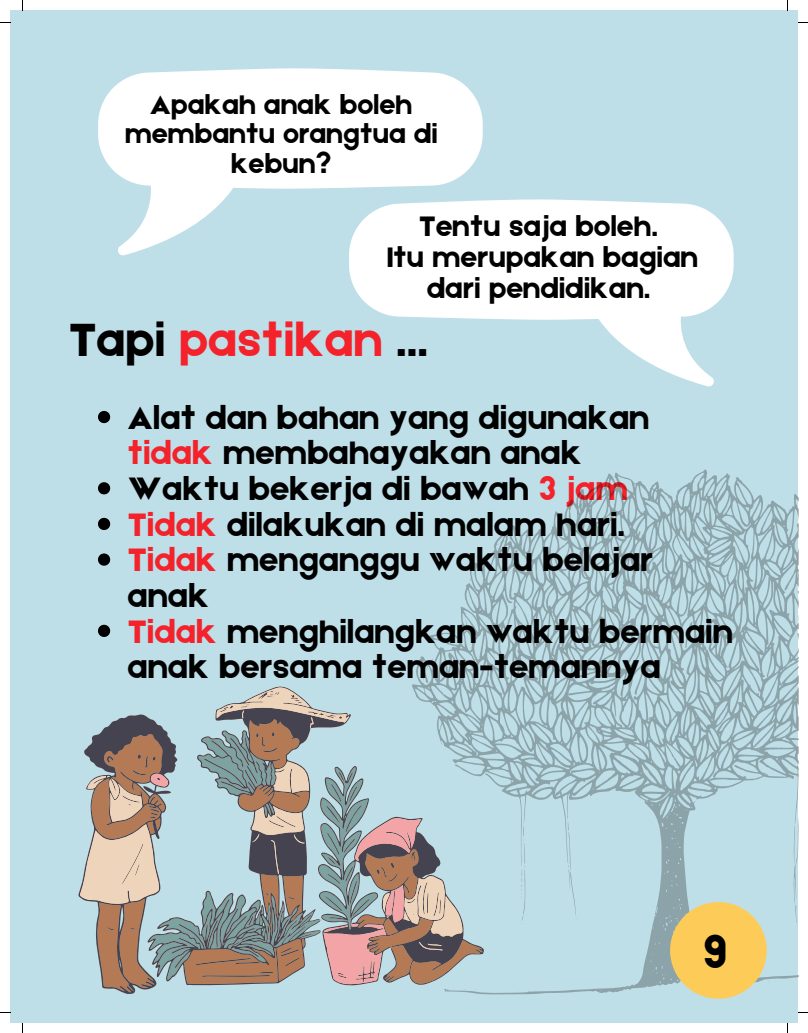
<style>
.page{position:relative;width:808px;height:1033px;background:#fff}
.page>*{position:absolute;margin:0;border:0;box-sizing:border-box;transform-origin:0 0}
.t1{font:49.5px "Etna";letter-spacing:.015em;color:#f3222b}
.t2{font:47.88px "Etna";color:#000}
.t3{font:34.5px/35.6px "Etna";letter-spacing:.015em;color:#000}
.t4{font:30px/31px "Etna";letter-spacing:.015em;color:#000;text-align:center}
.t5{font:28.62px/29.6px "Etna";letter-spacing:.015em;color:#000;text-align:center}
.s1{color:#000}
.s2{color:#f3222b}
</style>
<div class="page">
<div style="left:10px;top:10px;width:788px;height:1013px;background:#bfdfe8"></div>
<svg style="left:98px;top:411px;width:12px;height:12px"></svg>
<svg style="left:98px;top:482px;width:12px;height:12px"></svg>
<svg style="left:98px;top:518px;width:12px;height:12px"></svg>
<svg style="left:98px;top:553px;width:12px;height:12px"></svg>
<svg style="left:98px;top:624px;width:12px;height:13px"></svg>
<svg style="left:78px;top:686px;width:285px;height:308px"></svg>
<svg style="left:150px;top:950px;width:261px;height:34px"></svg>
<svg style="left:80px;top:687px;width:331px;height:263px"></svg>
<svg style="left:411px;top:469px;width:387px;height:525px"></svg>
<svg style="left:670px;top:902px;width:96px;height:96px;background:#eccb71"></svg>
<svg style="left:98px;top:68px;width:384px;height:121px;background:#f9fcfc"></svg>
<svg style="left:118px;top:141px;width:135px;height:114px"></svg>
<svg style="left:349px;top:199px;width:384px;height:121px;background:#f9fcfc"></svg>
<svg style="left:578px;top:272px;width:135px;height:114px"></svg>
<p class="t5" style="left:125px;top:88px;width:314px">Apakah anak boleh membantu orangtua di kebun?</p>
<p class="t4" style="left:419px;top:209px;width:240px">Tentu saja boleh.</p>
<p class="t4" style="left:387px;top:240px;width:312px">Itu merupakan bagian dari pendidikan.</p>
<p class="t1" style="left:69px;top:304px;width:360px"><span class="s1">Tapi</span> pastikan <span class="s1">...</span></p>
<p class="t3" style="left:128px;top:398px;width:522px">Alat dan bahan yang digunakan <span class="s2">tidak</span> membahayakan anak</p>
<p class="t3" style="left:128px;top:469px;width:501px">Waktu bekerja di bawah <span class="s2">3 jam</span></p>
<p class="t3" style="left:128px;top:505px;width:498px"><span class="s2">Tidak</span> dilakukan di malam hari.</p>
<p class="t3" style="left:128px;top:540px;width:526px"><span class="s2">Tidak</span> menganggu waktu belajar anak</p>
<p class="t3" style="left:128px;top:611px;width:606px"><span class="s2">Tidak</span> menghilangkan waktu bermain anak bersama teman-temannya</p>
<p class="t2" style="left:703px;top:919px;width:25px">9</p>
</div>
